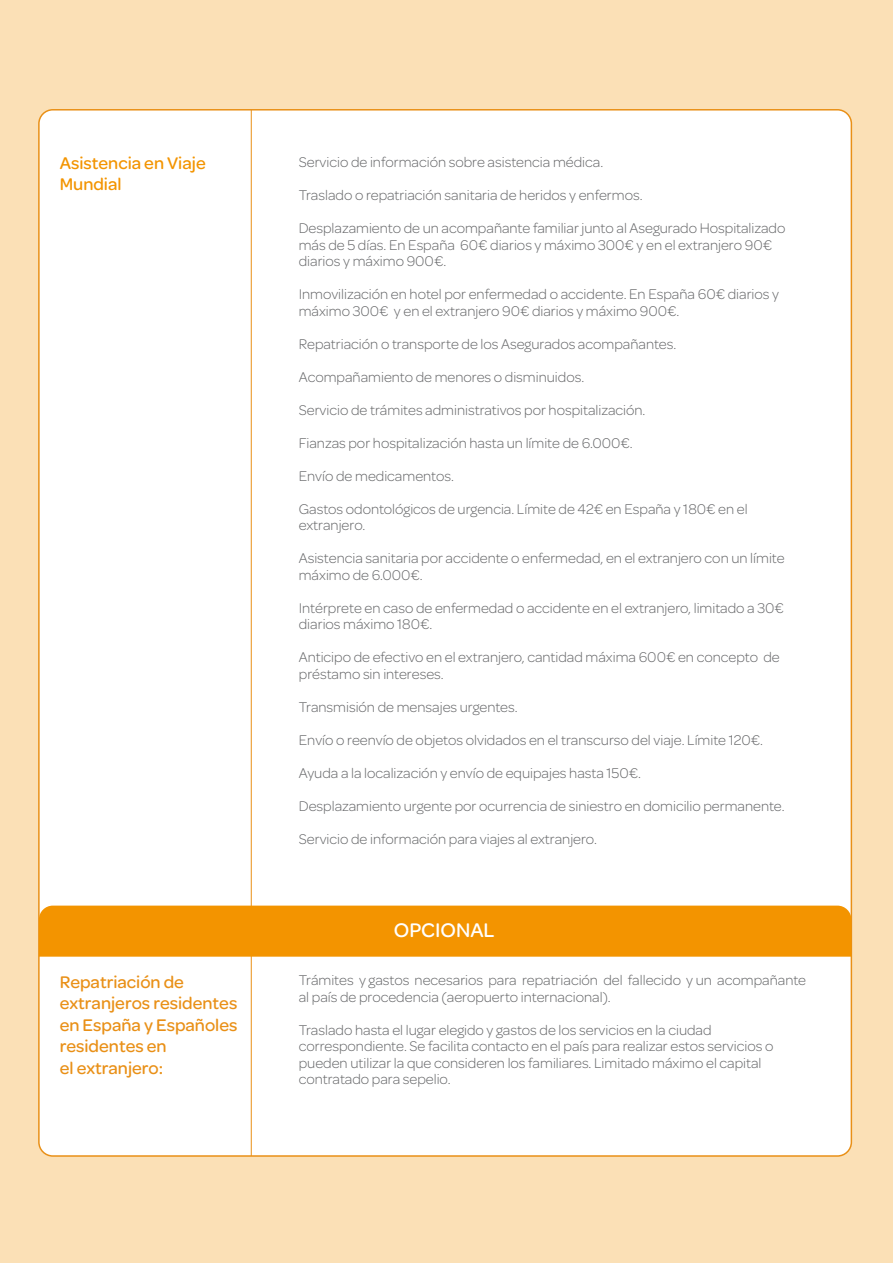
<style>
.page{position:relative;width:893px;height:1263px;background:#fbe0b6}
.page>*{position:absolute;margin:0;border:0;box-sizing:border-box;transform-origin:0 0}
.t1{font:500 21px "Omnes";color:#fff}
.t2{font:500 18px/21.6px "Omnes";color:#e99017}
.t3{font:500 18px/21px "Omnes";color:#f39400}
.t4{font:300 15px/16.5px "Omnes";color:#646567}
</style>
<div class="page">
<div style="left:39px;top:110px;width:812px;height:1046px;background:#fff;border-radius:14px"></div>
<hr style="left:251px;top:110px;width:1px;height:1046px;background:#e99017">
<div style="left:39px;top:905px;width:812px;height:52px;background:#f39400"></div>
<p class="t3" style="left:60px;top:153px;width:147px">Asistencia en Viaje<br>Mundial</p>
<p class="t4" style="left:299px;top:154px;width:306px">Servicio de información sobre asistencia médica.</p>
<p class="t4" style="left:299px;top:187px;width:345px">Traslado o repatriación sanitaria de heridos y enfermos.</p>
<p class="t4" style="left:299px;top:220px;width:488px">Desplazamiento de un acompañante familiar junto al Asegurado Hospitalizado más de 5 días. En España 60€ diarios y máximo 300€ y en el extranjero 90€ diarios y máximo 900€.</p>
<p class="t4" style="left:299px;top:286px;width:482px">Inmovilización en hotel por enfermedad o accidente. En España 60€ diarios y máximo 300€ y en el extranjero 90€ diarios y máximo 900€.</p>
<p class="t4" style="left:299px;top:335px;width:379px">Repatriación o transporte de los Asegurados acompañantes.</p>
<p class="t4" style="left:299px;top:368px;width:287px">Acompañamiento de menores o disminuidos.</p>
<p class="t4" style="left:299px;top:401px;width:348px">Servicio de trámites administrativos por hospitalización.</p>
<p class="t4" style="left:299px;top:434px;width:335px">Fianzas por hospitalización hasta un límite de 6.000€.</p>
<p class="t4" style="left:299px;top:467px;width:157px">Envío de medicamentos.</p>
<p class="t4" style="left:299px;top:500px;width:450px">Gastos odontológicos de urgencia. Límite de 42€ en España y 180€ en el extranjero.</p>
<p class="t4" style="left:299px;top:550px;width:487px">Asistencia sanitaria por accidente o enfermedad, en el extranjero con un límite máximo de 6.000€.</p>
<p class="t4" style="left:299px;top:599px;width:487px">Intérprete en caso de enfermedad o accidente en el extranjero, limitado a 30€ diarios máximo 180€.</p>
<p class="t4" style="left:299px;top:649px;width:482px">Anticipo de efectivo en el extranjero, cantidad máxima 600€ en concepto de préstamo sin intereses.</p>
<p class="t4" style="left:299px;top:698px;width:220px">Transmisión de mensajes urgentes.</p>
<p class="t4" style="left:299px;top:731px;width:466px">Envío o reenvío de objetos olvidados en el transcurso del viaje. Límite 120€.</p>
<p class="t4" style="left:299px;top:764px;width:344px">Ayuda a la localización y envío de equipajes hasta 150€.</p>
<p class="t4" style="left:299px;top:797px;width:487px">Desplazamiento urgente por ocurrencia de siniestro en domicilio permanente.</p>
<p class="t4" style="left:299px;top:830px;width:299px">Servicio de información para viajes al extranjero.</p>
<h1 class="t1" style="left:394px;top:918px;width:102px">OPCIONAL</h1>
<p class="t2" style="left:60px;top:971px;width:179px">Repatriación de extranjeros residentes en España y Españoles residentes en<br>el extranjero:</p>
<p class="t4" style="left:299px;top:972px;width:509px">Trámites y gastos necesarios para repatriación del fallecido y un acompañante al país de procedencia (aeropuerto internacional).</p>
<p class="t4" style="left:299px;top:1022px;width:476px">Traslado hasta el lugar elegido y gastos de los servicios en la ciudad correspondiente. Se facilita contacto en el país para realizar estos servicios o pueden utilizar la que consideren los familiares. Limitado máximo el capital contratado para sepelio.</p>
</div>
